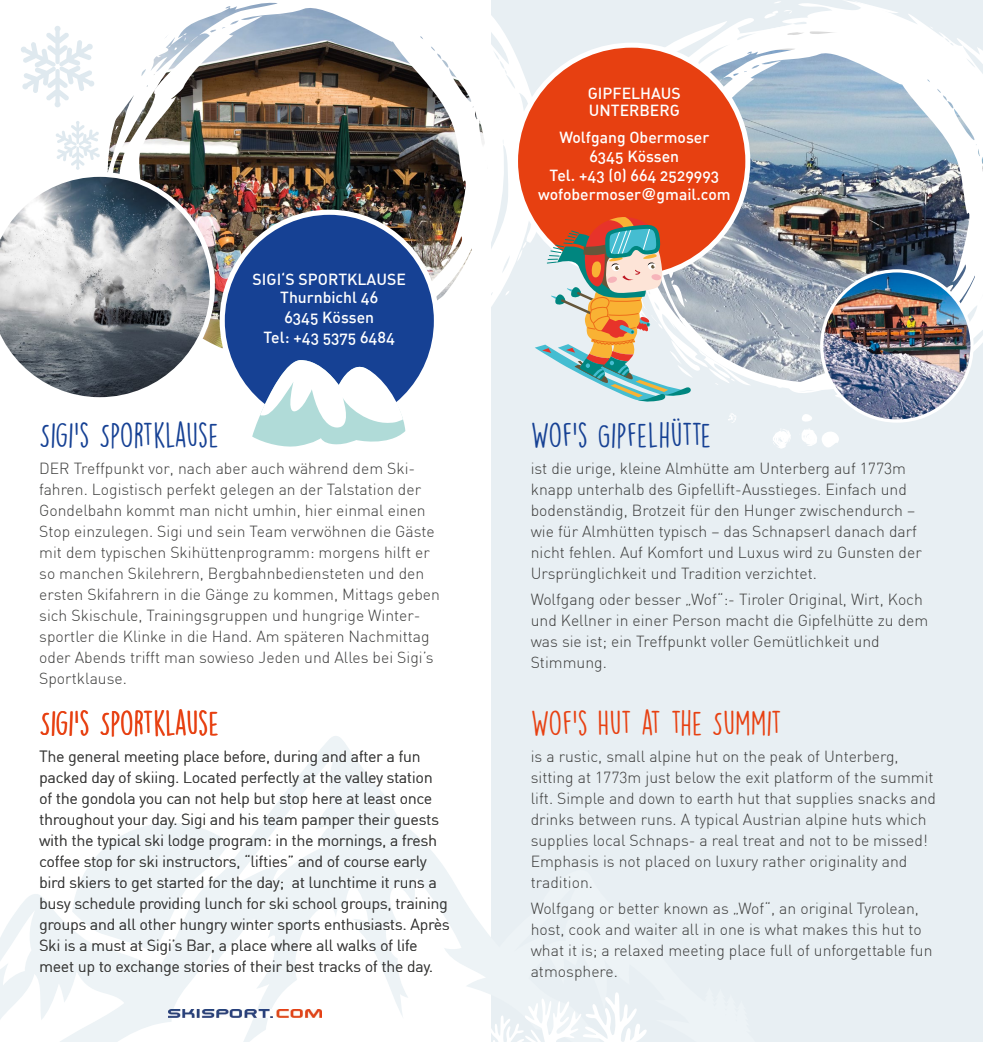
<style>
.page{position:relative;width:983px;height:1042px;background:#fff}
.page>*{position:absolute;margin:0;border:0;box-sizing:border-box;transform-origin:0 0}
.t1{font:31.5px "DK Lemon Yellow Sun";color:#e74011}
.t2{font:31.5px "DK Lemon Yellow Sun";color:#164194}
.t3{font:300 15.75px/21px "DIN";color:#3c3c3b}
.t4{font:15.75px/18.9px "DIN Medium Alternate";color:#fff;text-align:center}
.s1{font-family:"Helvetica";font-weight:700}
</style>
<div class="page">
<div style="left:491px;top:0;width:491px;height:1042px;background:#e8eff3"></div>
<svg style="left:0;top:920px;width:11px;height:99px"></svg>
<svg style="left:11px;top:736px;width:480px;height:306px"></svg>
<img style="left:206px;top:2px;width:345px;height:309px">
<svg style="left:440px;top:254px;width:14px;height:13px"></svg>
<svg style="left:505px;top:290px;width:4px;height:6px"></svg>
<svg style="left:388px;top:39px;width:5px;height:3px"></svg>
<svg style="left:215px;top:311px;width:7px;height:37px"></svg>
<svg style="left:481px;top:992px;width:166px;height:50px"></svg>
<svg style="left:0;top:172px;width:215px;height:226px"></svg>
<img style="left:729px;top:0;width:253px;height:407px">
<svg style="left:851px;top:0;width:47px;height:16px"></svg>
<svg style="left:945px;top:280px;width:13px;height:13px"></svg>
<svg style="left:776px;top:385px;width:6px;height:3px"></svg>
<svg style="left:897px;top:82px;width:5px;height:3px"></svg>
<svg style="left:929px;top:26px;width:4px;height:3px"></svg>
<svg style="left:751px;top:1px;width:48px;height:19px"></svg>
<svg style="left:580px;top:21px;width:149px;height:77px"></svg>
<img style="left:821px;top:271px;width:150px;height:150px;border-radius:75px">
<div style="left:819px;top:269px;width:154px;height:154px;border:3px solid #fff;border-radius:50%"></div>
<div style="left:515px;top:45px;width:232px;height:232px;background:#e74011;border-radius:50%"></div>
<svg style="left:802px;top:414px;width:37px;height:34px"></svg>
<svg style="left:773px;top:429px;width:18px;height:20px"></svg>
<svg style="left:517px;top:200px;width:234px;height:223px"></svg>
<div style="left:222px;top:212px;width:214px;height:217px;background:#164194;border-radius:50%"></div>
<svg style="left:252px;top:360px;width:153px;height:87px"></svg>
<svg style="left:20px;top:18px;width:186px;height:173px"></svg>
<img style="left:169px;top:1009px;width:152px;height:8px">
<p class="t4" style="left:252px;top:270px;width:155px;line-height:17.5px">SIGI‘S SPORTKLAUSE<br>Thurnbichl 46</p>
<p class="t4" style="left:263px;top:306px;width:133px;line-height:19.9px">6345 Kössen<br>Tel: +43 5375 6484</p>
<h1 class="t2" style="left:39px;top:415px;width:181px">SIGI’S SPORTKLAUSE</h1>
<p class="t3" style="left:39px;top:458px;width:402px">DER Treffpunkt vor, nach aber auch während dem Ski&shy;fahren. Logistisch perfekt gelegen an der Talstation der Gondelbahn kommt man nicht umhin, hier einmal einen Stop einzulegen. Sigi und sein Team verwöhnen die Gäste mit dem typischen Skihüttenprogramm: morgens hilft er so manchen Skilehrern, Bergbahnbediensteten und den ersten Skifahrern in die Gänge zu kommen, Mittags geben sich Skischule, Trainingsgruppen und hungrige Winter&shy;sportler die Klinke in die Hand. Am späteren Nachmittag oder Abends trifft man sowieso Jeden und Alles bei Sigi’s Sportklause.</p>
<h1 class="t1" style="left:39px;top:703px;width:181px">SIGI‘S SPORTKLAUSE</h1>
<p class="t3" style="left:39px;top:745px;width:412px">The general meeting place before, during and after a fun packed day of skiing. Located perfectly at the valley station<br>of the gondola you can not help but stop here at least once throughout your day. Sigi and his team pamper their guests with the typical ski lodge program: in the mornings, a fresh coffee stop for ski instructors, “lifties” and of course early bird skiers to get started for the day; at lunchtime it runs a busy schedule providing lunch for ski school groups, training groups and all other hungry winter sports enthusiasts. Après Ski is a must at Sigi’s Bar, a place where all walks of life meet up to exchange stories of their best tracks of the day.</p>
<h1 class="t1" style="left:153px;top:703px;width:14px">K</h1>
<p class="t3" style="left:77px;top:871px;width:10px">k</p>
<p class="t4" style="left:587px;top:84px;width:95px;line-height:17.5px;text-align:left">GIPFELHAUS<br>UNTERBERG</p>
<p class="t4" style="left:538px;top:127px;width:194px">Wolfgang Obermoser<br>6345 Kössen<br>Tel. +43 (0) 664 2529993 wofobermoser<span class="s1">@</span>gmail.com</p>
<h1 class="t2" style="left:530px;top:415px;width:182px">WOF’S GIPFELHÜTTE</h1>
<p class="t3" style="left:530px;top:458px;width:392px">ist die urige, kleine Almhütte am Unterberg auf 1773m knapp unterhalb des Gipfellift-Ausstieges. Einfach und bodenständig, Brotzeit für den Hunger zwischendurch – wie für Almhütten typisch – das Schnapserl danach darf nicht fehlen. Auf Komfort und Luxus wird zu Gunsten der Ursprünglichkeit und Tradition verzichtet.</p>
<p class="t3" style="left:530px;top:588px;width:399px">Wolfgang oder besser „Wof“:- Tiroler Original, Wirt, Koch und Kellner in einer Person macht die Gipfelhütte zu dem was sie ist; ein Treffpunkt voller Gemütlichkeit und Stimmung.</p>
<h1 class="t1" style="left:530px;top:703px;width:252px">WOF’S HUT AT THE SUMMIT</h1>
<p class="t3" style="left:530px;top:745px;width:407px">is a rustic, small alpine hut on the peak of Unterberg, sitting at 1773m just below the exit platform of the summit lift. Simple and down to earth hut that supplies snacks and drinks between runs. A typical Austrian alpine huts which supplies local Schnaps- a real treat and not to be missed!<br>Emphasis is not placed on luxury rather originality and tradition.</p>
<p class="t3" style="left:530px;top:897px;width:403px">Wolfgang or better known as „Wof“, an original Tyrolean, host, cook and waiter all in one is what makes this hut to what it is; a relaxed meeting place full of unforgettable fun atmosphere.</p>
</div>
